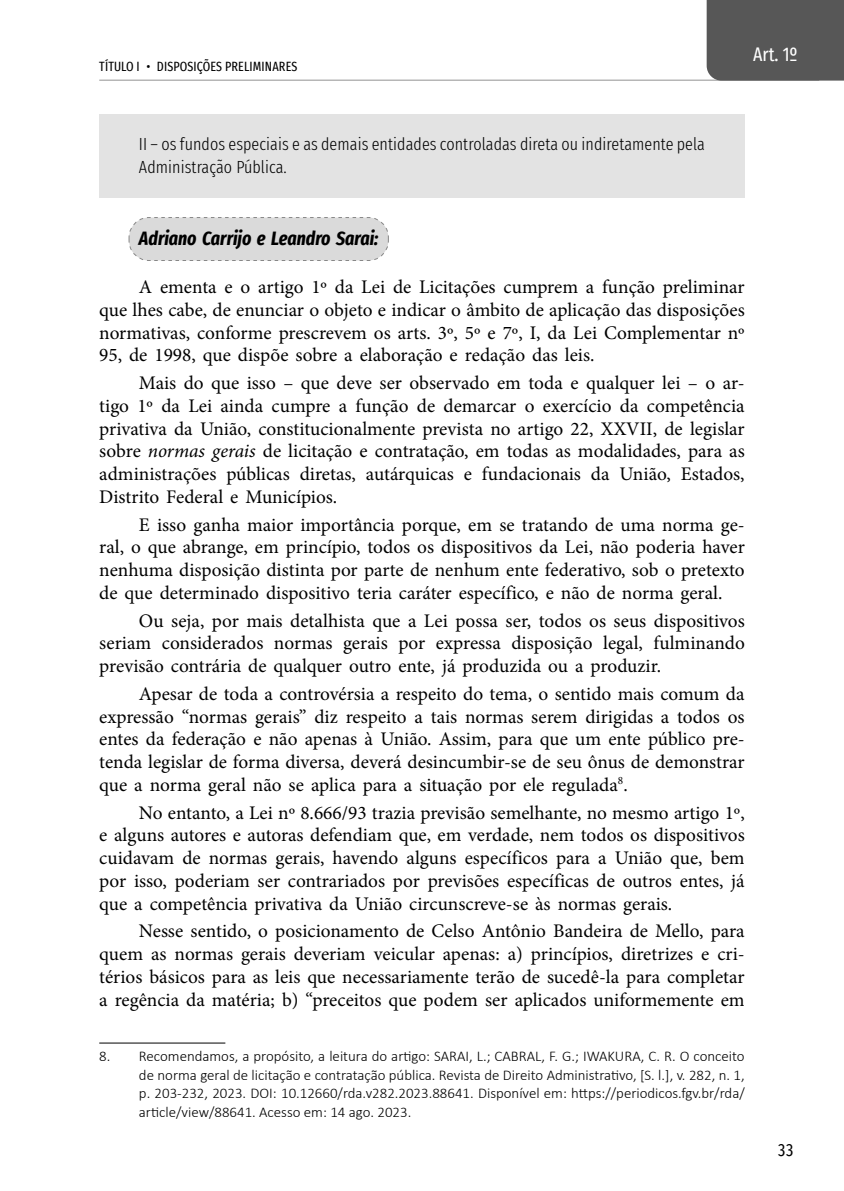
<style>
.page{position:relative;width:844px;height:1191px;background:#fff}
.page>*{position:absolute;margin:0;border:0;box-sizing:border-box;transform-origin:0 0}
.t{font:19.25px/22.8px "Minion Pro";color:#000;text-align:justify}
.livro_autor{font:italic 700 extra-condensed 19.25px "Fira Sans";color:#000}
.t1{font:extra-condensed 19.25px "Fira Sans";color:#fff}
.art_fecha{font:300 extra-condensed 17.5px/22.8px "Fira Sans";letter-spacing:.005em;color:#000}
.t2{font:extra-condensed 17.5px "Fira Sans";color:#000}
.Rodapé{font:300 14.88px/18.4px "Calibri";color:#000;text-align:justify}
.t3{font:extra-condensed 13.12px "Fira Sans";letter-spacing:.01em;color:#000}
.s1{font-style:italic}
</style>
<div class="page">
<hr style="left:99px;top:80px;width:719px;height:1px;background:#929292">
<div style="left:99px;top:114px;width:645px;height:83px;background:#e3e3e3"></div>
<svg style="left:128px;top:217px;width:261px;height:44px;background:#d9d9d9"></svg>
<hr style="left:99px;top:1042px;width:126px;height:1px;background:#000">
<div style="left:706px;top:0;width:138px;height:81px;background:#575757"></div>
<p class="t3" style="left:99px;top:57px;width:199px">TÍTULO I • DISPOSIÇÕES PRELIMINARES</p>
<p class="t1" style="left:752px;top:40px;width:46px">Art. 1º</p>
<p class="art_fecha" style="left:139px;top:133px;width:567px">II – os fundos especiais e as demais entidades controladas direta ou indiretamente pela<br>Administração Pública.</p>
<p class="livro_autor" style="left:139px;top:223px;width:241px">Adriano Carrijo e Leandro Sarai:</p>
<p class="t" style="left:99px;top:275px;width:646px;text-indent:40px">A ementa e o artigo 1º da Lei de Licitações cumprem a função preliminar que lhes cabe, de enunciar o objeto e indicar o âmbito de aplicação das disposições normativas, conforme prescrevem os arts. 3º, 5º e 7º, I, da Lei Complementar nº 95, de 1998, que dispõe sobre a elaboração e redação das leis.</p>
<p class="t" style="left:99px;top:371px;width:646px;text-indent:40px">Mais do que isso – que deve ser observado em toda e qualquer lei – o ar&shy;tigo 1º da Lei ainda cumpre a função de demarcar o exercício da competência privativa da União, constitucionalmente prevista no artigo 22, XXVII, de legislar sobre <span class="s1">normas gerais</span> de licitação e contratação, em todas as modalidades, para as administrações públicas diretas, autárquicas e fundacionais da União, Estados, Distrito Federal e Municípios.</p>
<p class="t" style="left:99px;top:513px;width:646px;text-indent:40px">E isso ganha maior importância porque, em se tratando de uma norma ge&shy;ral, o que abrange, em princípio, todos os dispositivos da Lei, não poderia haver nenhuma disposição distinta por parte de nenhum ente federativo, sob o pretexto de que determinado dispositivo teria caráter específico, e não de norma geral.</p>
<p class="t" style="left:99px;top:609px;width:647px;text-indent:40px">Ou seja, por mais detalhista que a Lei possa ser, todos os seus dispositivos seriam considerados normas gerais por expressa disposição legal, fulminando previsão contrária de qualquer outro ente, já produzida ou a produzir.</p>
<p class="t" style="left:99px;top:682px;width:646px;text-indent:40px">Apesar de toda a controvérsia a respeito do tema, o sentido mais comum da expressão “normas gerais” diz respeito a tais normas serem dirigidas a todos os entes da federação e não apenas à União. Assim, para que um ente público pre&shy;tenda legislar de forma diversa, deverá desincumbir-se de seu ônus de demonstrar que a norma geral não se aplica para a situação por ele regulada<sup>8</sup>.</p>
<p class="t" style="left:99px;top:801px;width:646px;text-indent:40px">No entanto, a Lei nº 8.666/93 trazia previsão semelhante, no mesmo artigo 1º, e alguns autores e autoras defendiam que, em verdade, nem todos os dispositivos cuidavam de normas gerais, havendo alguns específicos para a União que, bem por isso, poderiam ser contrariados por previsões específicas de outros entes, já que a competência privativa da União circunscreve-se às normas gerais.</p>
<p class="t" style="left:99px;top:920px;width:646px;text-indent:40px">Nesse sentido, o posicionamento de Celso Antônio Bandeira de Mello, para quem as normas gerais deveriam veicular apenas: a) princípios, diretrizes e cri&shy;térios básicos para as leis que necessariamente terão de sucedê-la para completar a regência da matéria; b) “preceitos que podem ser aplicados uniformemente em</p>
<p class="Rodapé" style="left:139px;top:1047px;width:607px;text-indent:-40px">8. Recomendamos, a propósito, a leitura do artigo: SARAI, L.; CABRAL, F. G.; IWAKURA, C. R. O conceito de norma geral de licitação e contratação pública. Revista de Direito Administrativo, [S. l.], v. 282, n. 1, p. 203-232, 2023. DOI: 10.12660/rda.v282.2023.88641. Disponível em: https://periodicos.fgv.br/rda/ article/view/88641. Acesso em: 14 ago. 2023.</p>
<p class="t2" style="left:777px;top:1137px;width:17px">33</p>
</div>
